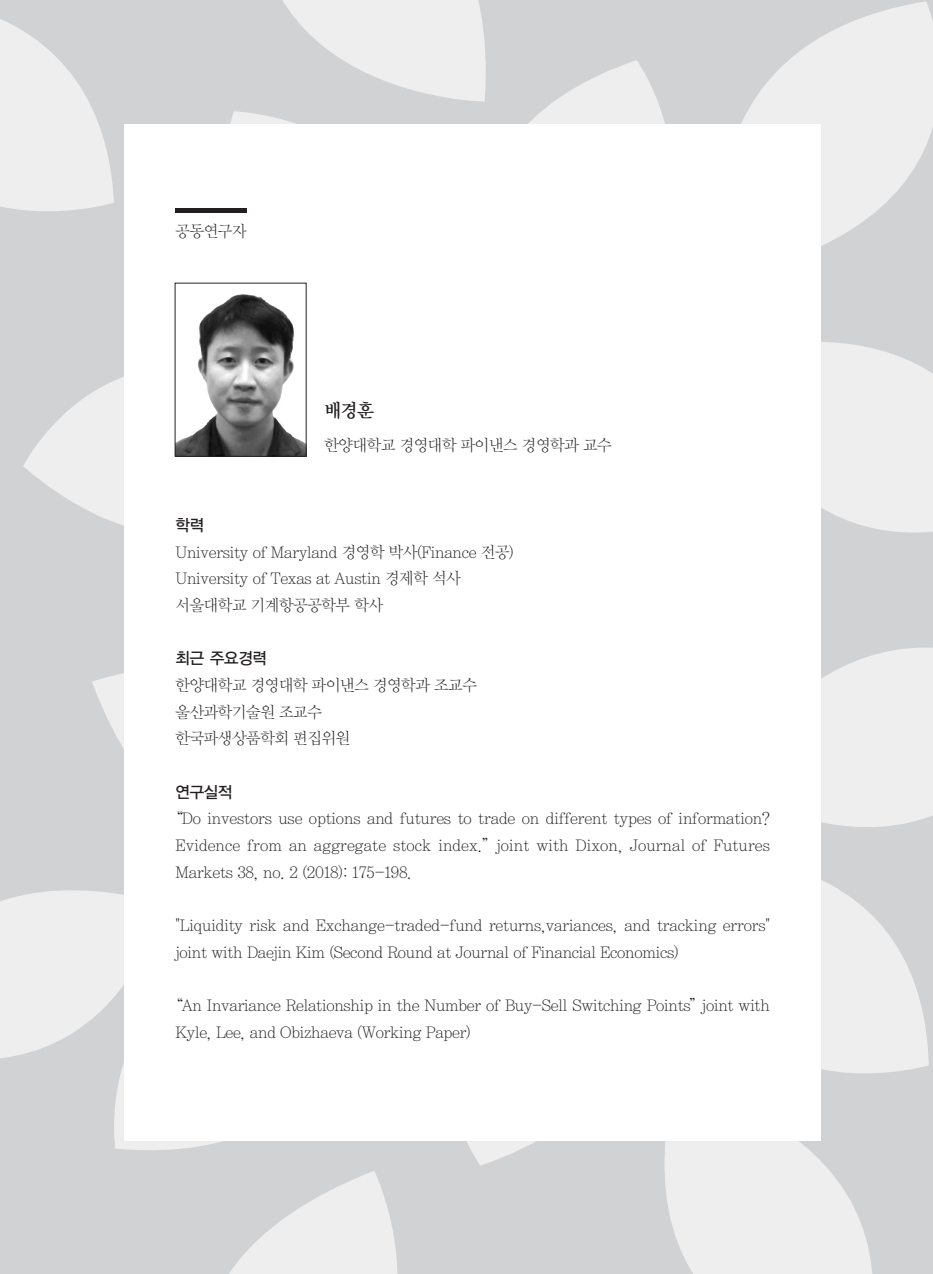
<style>
.page{position:relative;width:933px;height:1274px;background:#fff}
.page>*{position:absolute;margin:0;border:0;box-sizing:border-box;transform-origin:0 0}
.t1{font:18.9px "Y Mj O14";color:#231f20}
.t2{font:16.1px/26.6px "Y Mj O11";letter-spacing:-.1em;color:#231f20}
.t3{font:16.1px "YGO13";letter-spacing:-.1em;color:#231f20}
</style>
<div class="page">
<div style="left:0;top:0;width:932px;height:1274px;background:#d1d2d4"></div>
<svg style="left:466px;top:1141px;width:70px;height:25px;fill:#eeeeef"></svg>
<svg style="left:229px;top:1173px;width:169px;height:101px"></svg>
<svg style="left:821px;top:920px;width:107px;height:154px;fill:#eeeeef"></svg>
<svg style="left:821px;top:647px;width:111px;height:273px;fill:#eeeeef"></svg>
<svg style="left:821px;top:342px;width:111px;height:191px;background:#ebebec"></svg>
<svg style="left:114px;top:1113px;width:261px;height:60px"></svg>
<svg style="left:664px;top:1141px;width:208px;height:133px;fill:#eeeeef"></svg>
<svg style="left:482px;top:60px;width:188px;height:65px"></svg>
<svg style="left:163px;top:111px;width:319px;height:14px"></svg>
<svg style="left:282px;top:0;width:222px;height:102px"></svg>
<svg style="left:670px;top:1px;width:262px;height:245px;fill:#eeeeef"></svg>
<div style="left:124px;top:125px;width:697px;height:1016px;background:#fff"></div>
<img style="left:177px;top:294px;width:127px;height:161px">
<div style="left:175px;top:283px;width:131px;height:174px;border:1px solid #231f20"></div>
<div style="left:175px;top:208px;width:72px;height:5px;background:#231f20"></div>
<svg style="left:0;top:19px;width:163px;height:1094px"></svg>
<p class="t2" style="left:175px;top:218px;width:74px">공동연구자</p>
<p class="t1" style="left:324px;top:399px;width:53px">배경훈</p>
<p class="t2" style="left:324px;top:432px;width:290px">한양대학교 경영대학 파이낸스 경영학과 교수</p>
<p class="t3" style="left:175px;top:515px;width:31px">학력</p>
<p class="t2" style="left:175px;top:538px;width:341px">University of Maryland 경영학 박사(Finance 전공)</p>
<p class="t2" style="left:175px;top:565px;width:288px">University of Texas at Austin 경제학 석사</p>
<p class="t2" style="left:175px;top:592px;width:210px">서울대학교 기계항공공학부 학사</p>
<p class="t3" style="left:175px;top:648px;width:94px">최근 주요경력</p>
<p class="t2" style="left:175px;top:672px;width:304px">한양대학교 경영대학 파이낸스 경영학과 조교수</p>
<p class="t2" style="left:175px;top:699px;width:149px">울산과학기술원 조교수</p>
<p class="t2" style="left:175px;top:725px;width:177px">한국파생상품학회 편집위원</p>
<p class="t3" style="left:175px;top:782px;width:60px">연구실적</p>
<p class="t2" style="left:175px;top:805px;width:597px;text-align:justify;text-indent:-8px">“Do investors use options and futures to trade on different types of information?<br>Evidence from an aggregate stock index.”joint with Dixon, Journal of Futures Markets 38, no. 2 (2018): 175-198.</p>
<p class="t2" style="left:175px;top:912px;width:597px">"Liquidity risk and Exchange-traded-fund returns,variances, and tracking errors" joint with Daejin Kim (Second Round at Journal of Financial Economics)</p>
<p class="t2" style="left:175px;top:992px;width:597px;text-indent:-8px">“An Invariance Relationship in the Number of Buy-Sell Switching Points”joint with<br>Kyle, Lee, and Obizhaeva (Working Paper)</p>
</div>
